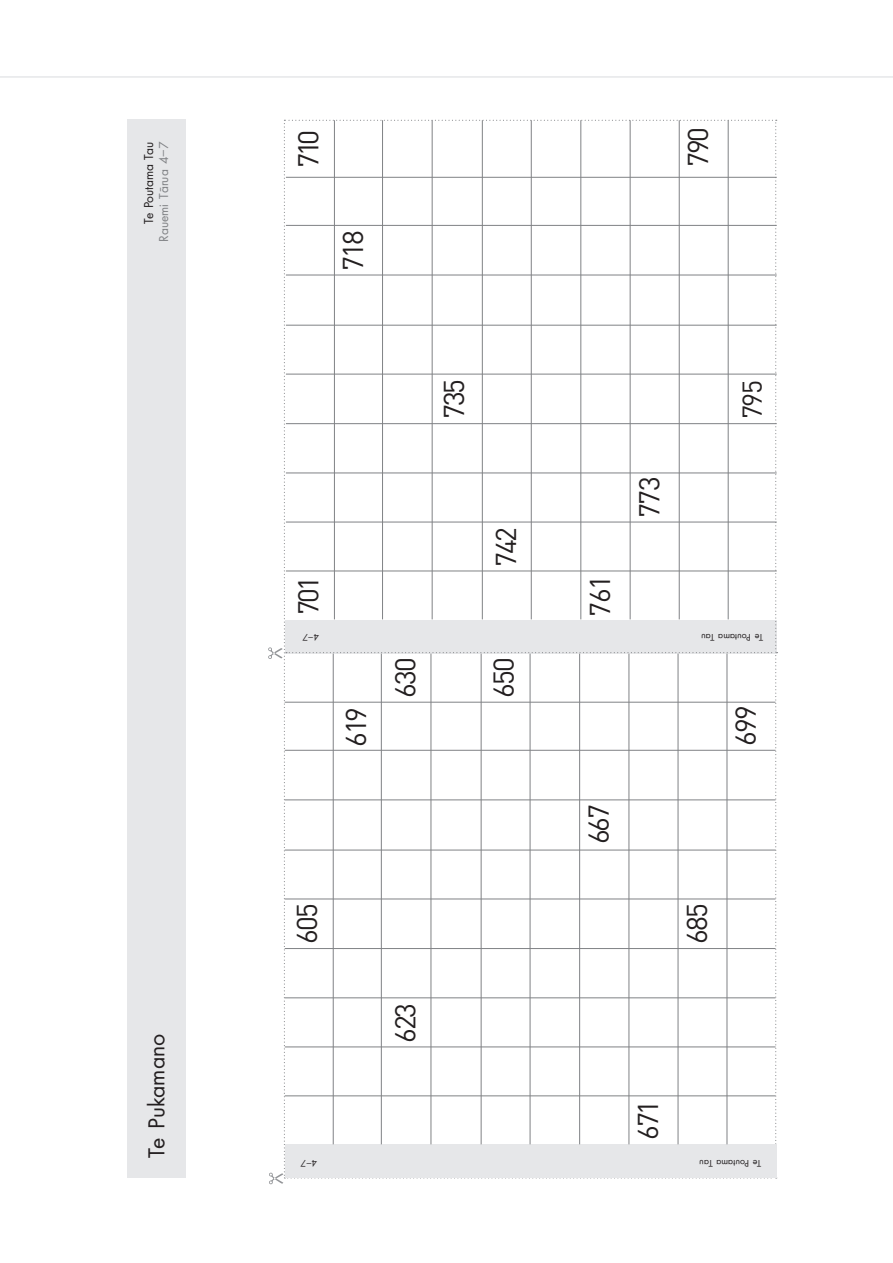
<style>
.page{position:relative;width:893px;height:1263px;background:#fff}
.page>*{position:absolute;margin:0;border:0;box-sizing:border-box;transform-origin:0 0}
.t1{font:28.35px "DIN Pro";letter-spacing:-.075em;color:#231f20}
.t2{font:26.85px "DIN Pro";color:#231f20}
.t3{font:24px "Futura Boo";color:#231f20}
.t4{font:13.5px "Futura Boo";color:#808285}
.t5{font:13.5px "Futura Boo";letter-spacing:-.01em;color:#231f20}
.t6{font:9.9px "Futura Boo";color:#231f20}
</style>
<div class="page">
<hr style="left:0;top:76px;width:893px;height:2px;background:#e6e7e9">
<div style="left:128px;top:119px;width:58px;height:1059px;background:#e6e7e9"></div>
<svg style="left:268px;top:120px;width:509px;height:1064px"></svg>
<p class="t5" style="left:141px;top:224px;width:84px;rotate:-90deg">Te Poutama Tau</p>
<p class="t4" style="left:156px;top:242px;width:101px;rotate:-90deg">Rauemi Tārua 4−7</p>
<p class="t3" style="left:142px;top:1158px;width:126px;rotate:-90deg">Te Pukamano</p>
<p class="t1" style="left:292px;top:168px;width:39px;rotate:-90deg">710</p>
<p class="t1" style="left:337px;top:271px;width:42px;rotate:-90deg">718</p>
<p class="t1" style="left:292px;top:615px;width:39px;rotate:-90deg">701</p>
<p class="t1" style="left:682px;top:167px;width:42px;rotate:-90deg">790</p>
<p class="t1" style="left:438px;top:419px;width:42px;rotate:-90deg">735</p>
<p class="t1" style="left:490px;top:567px;width:42px;rotate:-90deg">742</p>
<p class="t1" style="left:584px;top:617px;width:44px;rotate:-90deg">761</p>
<p class="t1" style="left:633px;top:518px;width:44px;rotate:-90deg">773</p>
<p class="t2" style="left:737px;top:419px;width:41px;rotate:-90deg">795</p>
<p class="t6" style="left:319px;top:643px;width:18px;rotate:-180deg">4−7</p>
<p class="t6" style="left:763px;top:643px;width:63px;rotate:-180deg">Te Poutama Tau</p>
<p class="t1" style="left:340px;top:747px;width:42px;rotate:-90deg">619</p>
<p class="t1" style="left:389px;top:698px;width:42px;rotate:-90deg">630</p>
<p class="t1" style="left:291px;top:944px;width:42px;rotate:-90deg">605</p>
<p class="t1" style="left:389px;top:1043px;width:42px;rotate:-90deg">623</p>
<p class="t1" style="left:488px;top:698px;width:42px;rotate:-90deg">650</p>
<p class="t1" style="left:582px;top:844px;width:42px;rotate:-90deg">667</p>
<p class="t1" style="left:729px;top:746px;width:42px;rotate:-90deg">699</p>
<p class="t1" style="left:681px;top:944px;width:42px;rotate:-90deg">685</p>
<p class="t1" style="left:632px;top:1140px;width:42px;rotate:-90deg">671</p>
<p class="t6" style="left:317px;top:1169px;width:18px;rotate:-180deg">4−7</p>
<p class="t6" style="left:761px;top:1169px;width:63px;rotate:-180deg">Te Poutama Tau</p>
</div>
